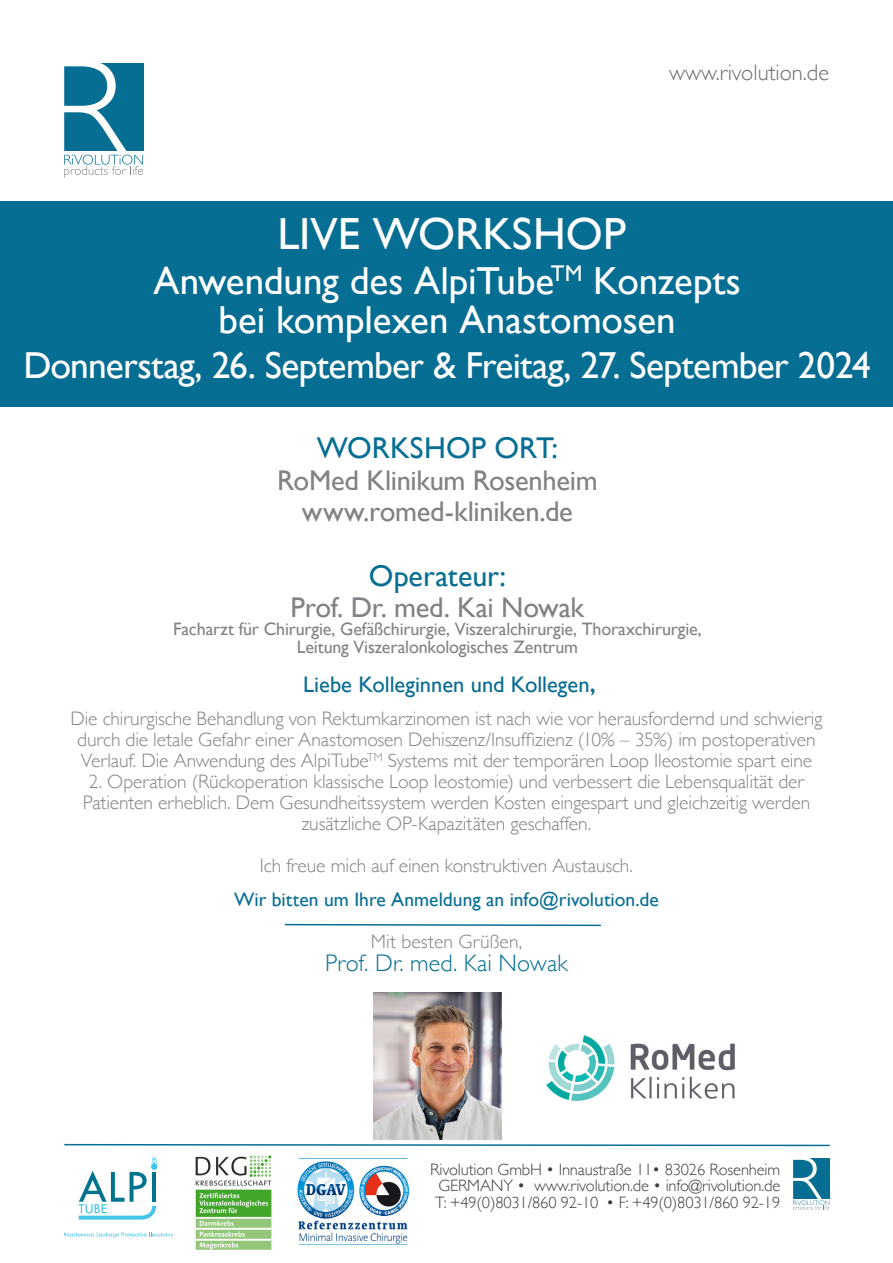
<style>
.page{position:relative;width:893px;height:1263px;background:#fff}
.page>*{position:absolute;margin:0;border:0;box-sizing:border-box;transform-origin:0 0}
.t1{font:300 147.75px "Gill Sans";color:#fff}
.t2{font:300 67.8px "Gill Sans";color:#fff}
.t3{font:45px "Gill Sans";color:#fff}
.t4{font:39px "Gill Sans";color:#fff}
.t5{font:37.5px "Gill Sans";letter-spacing:-.02em;color:#fff}
.t6{font:30px "Gill Sans";color:#076e93}
.t7{font:28.5px "Gill Sans";letter-spacing:-.01em;color:#808285}
.t8{font:300 24px "Gill Sans";letter-spacing:.005em;color:#076e93}
.t9{font:22.5px "Gill Sans";color:#076c91}
.t10{font:300 22.5px "Gill Sans";color:#6c6d70}
.t11{font:300 19.5px/21px "Gill Sans";letter-spacing:-.005em;color:#808285;text-align:center}
.t12{font:19.5px/42px "Gill Sans";color:#076e93;text-align:center}
.t13{font:18px/18px "Gill Sans";letter-spacing:-.01em;color:#808285;text-align:center}
.t14{font:300 16.5px "Gill Sans";letter-spacing:-.01em;color:#3e3e3f}
.s1{font-size:28.5px}
.s2{font-weight:300;color:#808285}
</style>
<div class="page">
<div style="left:0;top:201px;width:893px;height:205px;background:#076e93"></div>
<svg style="left:64px;top:1143px;width:766px;height:4px"></svg>
<div style="left:791px;top:1158px;width:38px;height:41px;background:#076e93"></div>
<svg style="left:793px;top:1200px;width:36px;height:11px"></svg>
<div style="left:59px;top:63px;width:84px;height:88px;background:#076e93"></div>
<svg style="left:64px;top:155px;width:79px;height:23px"></svg>
<img style="left:374px;top:993px;width:127px;height:151px">
<svg style="left:284px;top:923px;width:317px;height:4px"></svg>
<img style="left:546px;top:1035px;width:189px;height:66px">
<svg style="left:64px;top:1232px;width:109px;height:6px"></svg>
<svg style="left:79px;top:1158px;width:78px;height:61px"></svg>
<img style="left:195px;top:1155px;width:77px;height:95px">
<img style="left:297px;top:1161px;width:113px;height:84px">
<p class="t1" style="left:45px;top:27px;width:86px">R</p>
<p class="t10" style="left:669px;top:55px;width:161px">www.rivolution.de</p>
<p class="t3" style="left:277px;top:207px;width:350px">LIVE WORKSHOP</p>
<p class="t4" style="left:154px;top:258px;width:589px">Anwendung des AlpiTube<sup>TM</sup> Konzepts</p>
<p class="t4" style="left:219px;top:297px;width:459px">bei komplexen Anastomosen</p>
<p class="t5" style="left:23px;top:343px;width:849px">Donnerstag, 26. September &amp; Freitag, 27. September 2024</p>
<p class="t6" style="left:317px;top:430px;width:243px">WORKSHOP ORT:</p>
<p class="t7" style="left:277px;top:463px;width:322px">RoMed Klinikum Rosenheim</p>
<p class="t7" style="left:302px;top:494px;width:273px">www.romed-kliniken.de</p>
<p class="t6" style="left:369px;top:558px;width:139px">Operateur:</p>
<p class="t7" style="left:291px;top:591px;width:295px">Prof. Dr. med. Kai Nowak</p>
<p class="t13" style="left:173px;top:620px;width:530px">Facharzt für Chirurgie, Gefäßchirurgie, Viszeralchirurgie, Thoraxchirurgie,<br>Leitung Viszeralonkologisches Zentrum</p>
<p class="t9" style="left:303px;top:671px;width:294px">Liebe Kolleginnen und Kollegen<span class="s1">,</span></p>
<p class="t11" style="left:70px;top:707px;width:754px">Die chirurgische Behandlung von Rektumkarzinomen ist nach wie vor herausfordernd und schwierig durch die letale Gefahr einer Anastomosen Dehiszenz/Insuffizienz (10% – 35%) im postoperativen<br>Verlauf. Die Anwendung des AlpiTube<sup>TM</sup> Systems mit der temporären Loop Ileostomie spart eine</p>
<p class="t11" style="left:83px;top:770px;width:729px">2. Operation (Rückoperation klassische Loop Ieostomie) und verbessert die Lebensqualität der<br>Patienten erheblich. Dem Gesundheitssystem werden Kosten eingespart und gleichzeitig werden zusätzliche OP-Kapazitäten geschaffen.</p>
<p class="t11" style="left:260px;top:854px;width:375px">Ich freue mich auf einen konstruktiven Austausch.</p>
<p class="t12" style="left:234px;top:878px;width:426px">Wir bitten um Ihre Anmeldung an info@rivolution.de<br><span class="s2">Mit besten Grüßen,</span></p>
<p class="t8" style="left:325px;top:944px;width:244px">Prof. Dr. med. Kai Nowak</p>
<p class="t14" style="left:430px;top:1156px;width:352px">Rivolution GmbH • Innaustraße 11• 83026 Rosenheim</p>
<p class="t14" style="left:438px;top:1173px;width:343px">GERMANY • www.rivolution.de • info@rivolution.de</p>
<p class="t14" style="left:435px;top:1189px;width:347px">T: +49(0)8031/860 92-10 • F: +49(0)8031/860 92-19</p>
<p class="t2" style="left:784px;top:1142px;width:40px">R</p>
</div>
